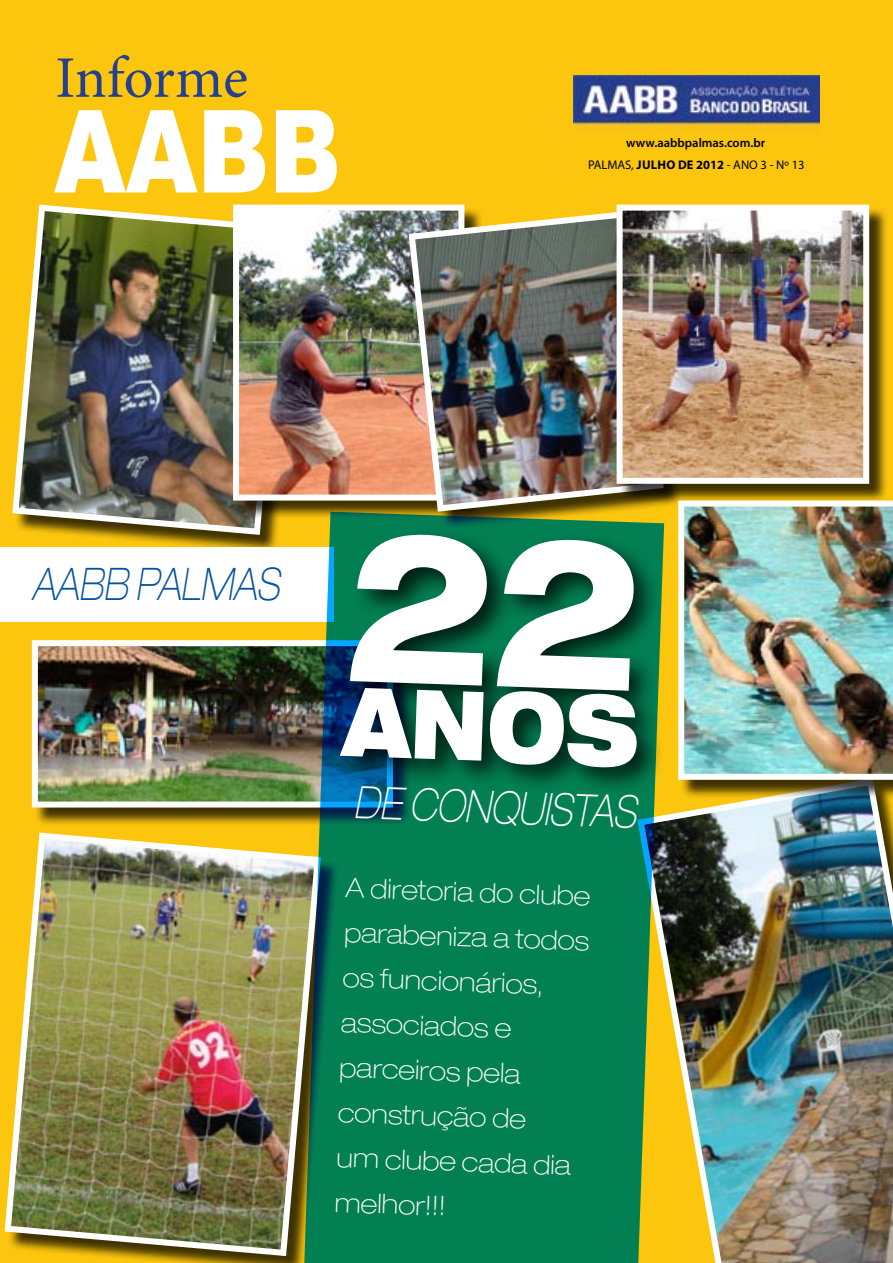
<style>
.page{position:relative;width:893px;height:1263px;background:#fcc60e}
.page>*{position:absolute;margin:0;border:0;box-sizing:border-box;transform-origin:0 0}
.t1{font:900 115.05px "Arial";color:#fff;scale:.8 1}
.t2{font:900 expanded 96px "Helvetica Neue LT Pro";color:#fff;scale:.79 1}
.t3{font:58.8px "Minion Pro";letter-spacing:-.005em;color:#25408f}
.t4{font:italic 100 expanded 45px "Helvetica Neue LT Pro";color:#fff;scale:.76 1}
.t5{font:italic 100 expanded 45px "Helvetica Neue LT Pro";color:#0253a4;scale:.76 1}
.t6{font:100 expanded 27px/45px "Helvetica Neue LT Pro";color:#fff}
.t7{font:12.6px "Myriad Pro";color:#000}
.t8{font:600 12.6px "Myriad Pro";color:#000}
.s1{font-weight:700}
</style>
<div class="page">
<div style="left:15px;top:207px;width:289px;height:347px;background:#000;opacity:.75"></div>
<img style="left:12px;top:204px;width:278px;height:334px">
<div style="left:236px;top:207px;width:247px;height:312px;background:#000;opacity:.75"></div>
<img style="left:240px;top:212px;width:165px;height:282px">
<div style="left:233px;top:205px;width:231px;height:296px;border:6px solid #fff"></div>
<div style="left:34px;top:643px;width:377px;height:183px;background:#000;opacity:.75"></div>
<img style="left:39px;top:647px;width:265px;height:153px">
<div style="left:32px;top:640px;width:361px;height:167px;border:6px solid #fff"></div>
<img style="left:405px;top:207px;width:262px;height:305px">
<div style="left:619px;top:207px;width:269px;height:296px;background:#000;opacity:.75"></div>
<img style="left:624px;top:212px;width:238px;height:265px">
<div style="left:617px;top:205px;width:252px;height:279px;border:6px solid #fff"></div>
<img style="left:664px;top:799px;width:229px;height:464px">
<img style="left:4px;top:832px;width:300px;height:427px">
<img style="left:574px;top:75px;width:245px;height:58px">
<div style="left:0;top:547px;width:334px;height:74px;background:#fff"></div>
<svg style="left:304px;top:512px;width:360px;height:751px;background:#1f8353"></svg>
<div style="left:334px;top:527px;width:331px;height:270px;background:#000;opacity:.75"></div>
<div style="left:681px;top:503px;width:212px;height:296px;background:#000;opacity:.75"></div>
<img style="left:678px;top:501px;width:215px;height:279px">
<svg style="left:350px;top:532px;width:285px;height:159px;background:#014a33"></svg>
<h3 class="t3" style="left:55px;top:39px;width:194px">Informe</h3>
<h1 class="t1" style="left:54px;top:68px;width:360px">AABB</h1>
<h3 class="t5" style="left:32px;top:557px;width:327px">AABB PALMAS</h3>
<p class="t8" style="left:626px;top:136px;width:140px">www.aabbpalmas.com.br</p>
<p class="t7" style="left:588px;top:158px;width:218px">PALMAS, <span class="s1">julho DE 2012</span> - ANO 3 - Nº 13</p>
<h2 class="t2" style="left:346px;top:659px;width:376px;rotate:2deg">Anos</h2>
<h3 class="t4" style="left:355px;top:775px;width:373px;rotate:2deg">DE CONQUISTAS</h3>
<p class="t6" style="left:347px;top:864px;width:247px;rotate:2deg">A diretoria do clube parabeniza a todos os funcionários, associados e parceiros pela construção de<br>um clube cada dia melhor!!!</p>
</div>
